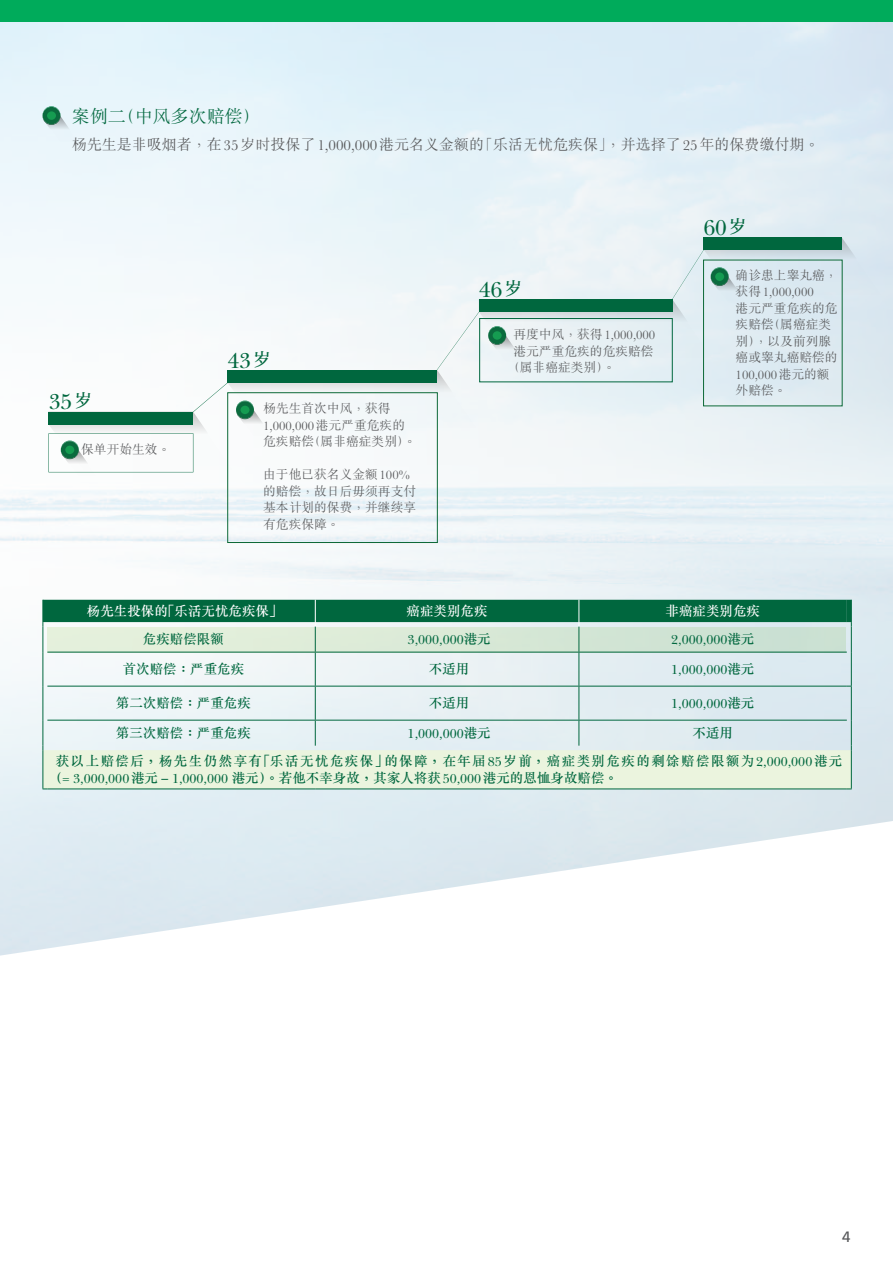
<style>
.page{position:relative;width:893px;height:1263px;background:#fff}
.page>*{position:absolute;margin:0;border:0;box-sizing:border-box;transform-origin:0 0}
.t1{font:500 22.5px "M Sung HKS";color:#00673e}
.t2{font:300 18px "M Sung HKS";color:#00673e}
.t3{font:300 15px "M Sung HKS";color:#57585a}
.t4{font:15px "Frutiger";color:#57585a}
.t5{font:500 13.5px "M Sung HKS";color:#00673e}
.t6{font:500 13.5px/28.2px "M Sung HKS";letter-spacing:.105em;color:#00673e}
.t7{font:500 13.5px "M Sung HKS";color:#fff}
.t8{font:300 12.75px/16.5px "M Sung HKS";color:#57585a}
.s1{font-size:18px}
.s2{font-family:"Frutiger";font-weight:400}
</style>
<div class="page">
<img style="left:0;top:21px;width:893px;height:935px">
<div style="left:703px;top:237px;width:139px;height:13px;background:#00673e"></div>
<svg style="left:48px;top:238px;width:835px;height:239px"></svg>
<svg style="left:43px;top:600px;width:809px;height:52px;background:#7cb197"></svg>
<hr style="left:43px;top:652px;width:1px;height:34px;background:#00673e">
<hr style="left:47px;top:652px;width:269px;height:1px;background:#00673e">
<hr style="left:315px;top:652px;width:1px;height:34px;background:#00673e">
<hr style="left:316px;top:652px;width:263px;height:1px;background:#00673e">
<hr style="left:579px;top:652px;width:1px;height:34px;background:#00673e">
<hr style="left:579px;top:652px;width:268px;height:1px;background:#00673e">
<hr style="left:851px;top:652px;width:1px;height:34px;background:#00673e">
<hr style="left:43px;top:686px;width:1px;height:34px;background:#00673e">
<hr style="left:47px;top:686px;width:269px;height:1px;background:#00673e">
<hr style="left:315px;top:686px;width:1px;height:34px;background:#00673e">
<hr style="left:316px;top:686px;width:263px;height:1px;background:#00673e">
<hr style="left:579px;top:686px;width:1px;height:34px;background:#00673e">
<hr style="left:579px;top:686px;width:268px;height:1px;background:#00673e">
<hr style="left:851px;top:686px;width:1px;height:34px;background:#00673e">
<svg style="left:43px;top:720px;width:809px;height:69px;background:#e3eee3"></svg>
<div style="left:227px;top:392px;width:211px;height:151px;border:1px solid #0c6937"></div>
<svg style="left:43px;top:106px;width:36px;height:36px"></svg>
<div style="left:43px;top:107px;width:18px;height:17px;background:#0b6b3e;border-radius:50%"></div>
<div style="left:47px;top:111px;width:9px;height:9px;background:#159c51;border-radius:50%"></div>
<div style="left:479px;top:318px;width:193px;height:64px;border:1px solid #00673e"></div>
<div style="left:0;top:0;width:893px;height:21px;background:#00ab5b"></div>
<h2 class="t2" style="left:72px;top:104px;width:190px">案例二（中風多次賠償）</h2>
<p class="t3" style="left:72px;top:134px;width:749px">楊先生是非吸煙者，在35歲時投保了1,000,000港元名義金額的「樂活無憂危疾保」，並選擇了25年的保費繳付期。</p>
<h1 class="t1" style="left:49px;top:385px;width:45px">35<span class="s1">歲</span></h1>
<p class="t8" style="left:81px;top:440px;width:91px">保單開始生效。</p>
<h1 class="t1" style="left:227px;top:344px;width:45px">43<span class="s1">歲</span></h1>
<p class="t8" style="left:263px;top:400px;width:154px">楊先生首次中風，獲得<br>1,000,000港元嚴重危疾的危疾賠償（屬非癌症類別）。</p>
<p class="t8" style="left:263px;top:466px;width:154px">由於他已獲名義金額100%的賠償，故日後毋須再支付基本計劃的保費，並繼續享有危疾保障。</p>
<h1 class="t1" style="left:479px;top:273px;width:45px">46<span class="s1">歲</span></h1>
<p class="t8" style="left:513px;top:326px;width:143px">再度中風，獲得1,000,000</p>
<p class="t8" style="left:513px;top:342px;width:142px">港元嚴重危疾的危疾賠償</p>
<p class="t8" style="left:507px;top:359px;width:110px">（屬非癌症類別）。</p>
<h1 class="t1" style="left:703px;top:211px;width:45px">60<span class="s1">歲</span></h1>
<p class="t8" style="left:736px;top:266px;width:103px">確診患上睾丸癌，獲得1,000,000<br>港元嚴重危疾的危疾賠償（屬癌症類別），以及前列腺癌或睾丸癌賠償的<br>100,000港元的額外賠償。</p>
<p class="t7" style="left:87px;top:602px;width:197px">楊先生投保的「樂活無憂危疾保」</p>
<p class="t7" style="left:407px;top:602px;width:82px">癌症類別危疾</p>
<p class="t7" style="left:666px;top:602px;width:96px">非癌症類別危疾</p>
<p class="t5" style="left:143px;top:630px;width:82px">危疾賠償限額</p>
<p class="t5" style="left:408px;top:630px;width:85px">3,000,000港元</p>
<p class="t5" style="left:671px;top:630px;width:85px">2,000,000港元</p>
<p class="t5" style="left:123px;top:660px;width:123px">首次賠償：嚴重危疾</p>
<p class="t5" style="left:429px;top:660px;width:42px">不適用</p>
<p class="t5" style="left:671px;top:660px;width:85px">1,000,000港元</p>
<p class="t5" style="left:116px;top:694px;width:136px">第二次賠償：嚴重危疾</p>
<p class="t5" style="left:429px;top:694px;width:42px">不適用</p>
<p class="t5" style="left:671px;top:694px;width:85px">1,000,000港元</p>
<p class="t5" style="left:116px;top:724px;width:136px">第三次賠償：嚴重危疾</p>
<p class="t5" style="left:408px;top:724px;width:85px">1,000,000港元</p>
<p class="t6" style="left:56px;top:719px;width:788px;text-indent:637px">不適用<br>獲以上賠償後，楊先生仍然享有「樂活無憂危疾保」的保障，在年屆85歲前，癌症類別危疾的剩餘賠償限額為2,000,000港元</p>
<p class="t5" style="left:49px;top:769px;width:570px">（= 3,000,000港元 <span class="s2">–</span> 1,000,000 港元）。若他不幸身故，其家人將獲50,000港元的恩恤身故賠償。</p>
<p class="t4" style="left:842px;top:1228px;width:10px">4</p>
</div>
